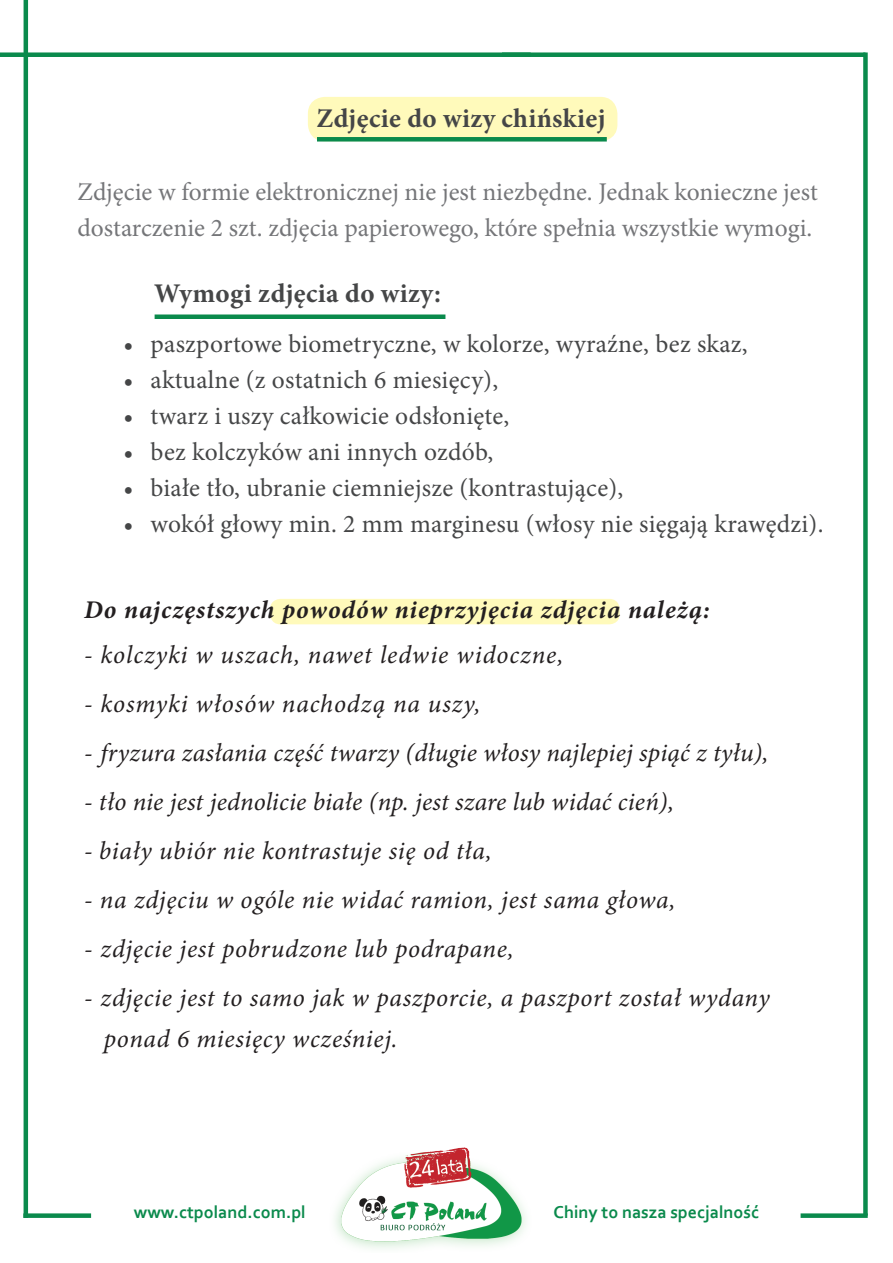
<style>
.page{position:relative;width:893px;height:1263px;background:#fff}
.page>*{position:absolute;margin:0;border:0;box-sizing:border-box;transform-origin:0 0}
.t1{font:700 27px "Minion Pro";letter-spacing:.01em;color:#454647}
.t2{font:italic 25.5px/40.5px "Minion Pro";letter-spacing:.02em;color:#231f20}
.t3{font:25.5px "Minion Pro";letter-spacing:.01em;color:#454647}
.t4{font:25.5px/36px "Minion Pro";color:#757679}
.t5{font:italic 700 25.5px "Minion Pro";letter-spacing:.04em;color:#231f20}
.t6{font:700 18px "Corbel";color:#0a8a4c}
</style>
<div class="page">
<img style="left:335px;top:1147px;width:191px;height:102px">
<div style="left:308px;top:97px;width:309px;height:44px;background:#fffabb;border-radius:17px"></div>
<div style="left:270px;top:599px;width:350px;height:25px;background:#fffabb;border-radius:10px"></div>
<div style="left:502px;top:52px;width:363px;height:5px;background:#0a8a4c"></div>
<div style="left:0;top:52px;width:531px;height:5px;background:#0a8a4c"></div>
<div style="left:801px;top:1213px;width:67px;height:5px;background:#0a8a4c"></div>
<hr style="left:24px;top:0;width:4px;height:1218px;background:#0a8a4c">
<div style="left:863px;top:52px;width:5px;height:1164px;background:#0a8a4c"></div>
<div style="left:317px;top:137px;width:290px;height:5px;background:#0a8a4c"></div>
<div style="left:23px;top:1213px;width:68px;height:5px;background:#0a8a4c"></div>
<div style="left:155px;top:314px;width:290px;height:5px;background:#0a8a4c"></div>
<p class="t1" style="left:316px;top:99px;width:291px">Zdjęcie do wizy chińskiej</p>
<p class="t4" style="left:77px;top:174px;width:742px">Zdjęcie w formie elektronicznej nie jest niezbędne. Jednak konieczne jest dostarczenie 2 szt. zdjęcia papierowego, które spełnia wszystkie wymogi.</p>
<p class="t1" style="left:154px;top:275px;width:288px">Wymogi zdjęcia do wizy:</p>
<p class="t3" style="left:124px;top:327px;width:626px">• paszportowe biometryczne, w kolorze, wyraźne, bez skaz,</p>
<p class="t3" style="left:124px;top:363px;width:376px">• aktualne (z ostatnich 6 miesięcy),</p>
<p class="t3" style="left:124px;top:399px;width:387px">• twarz i uszy całkowicie odsłonięte,</p>
<p class="t3" style="left:124px;top:435px;width:371px">• bez kolczyków ani innych ozdób,</p>
<p class="t3" style="left:124px;top:471px;width:501px">• białe tło, ubranie ciemniejsze (kontrastujące),</p>
<p class="t3" style="left:124px;top:507px;width:701px">• wokół głowy min. 2 mm marginesu (włosy nie sięgają krawędzi).</p>
<p class="t5" style="left:84px;top:592px;width:627px">Do najczęstszych powodów nieprzyjęcia zdjęcia należą:</p>
<p class="t2" style="left:84px;top:635px;width:481px">- kolczyki w uszach, nawet ledwie widoczne,</p>
<p class="t2" style="left:84px;top:684px;width:398px">- kosmyki włosów nachodzą na uszy,</p>
<p class="t2" style="left:84px;top:733px;width:686px">- fryzura zasłania część twarzy (długie włosy najlepiej spiąć z tyłu),</p>
<p class="t2" style="left:84px;top:782px;width:591px">- tło nie jest jednolicie białe (np. jest szare lub widać cień),</p>
<p class="t2" style="left:84px;top:831px;width:409px">- biały ubiór nie kontrastuje się od tła,</p>
<p class="t2" style="left:84px;top:880px;width:593px">- na zdjęciu w ogóle nie widać ramion, jest sama głowa,</p>
<p class="t2" style="left:84px;top:929px;width:431px">- zdjęcie jest pobrudzone lub podrapane,</p>
<p class="t2" style="left:104px;top:978px;width:667px;text-indent:-20px">- zdjęcie jest to samo jak w paszporcie, a paszport został wydany ponad 6 miesięcy wcześniej.</p>
<p class="t6" style="left:134px;top:1201px;width:173px">www.ctpoland.com.pl</p>
<p class="t6" style="left:553px;top:1201px;width:207px">Chiny to nasza specjalność</p>
</div>
